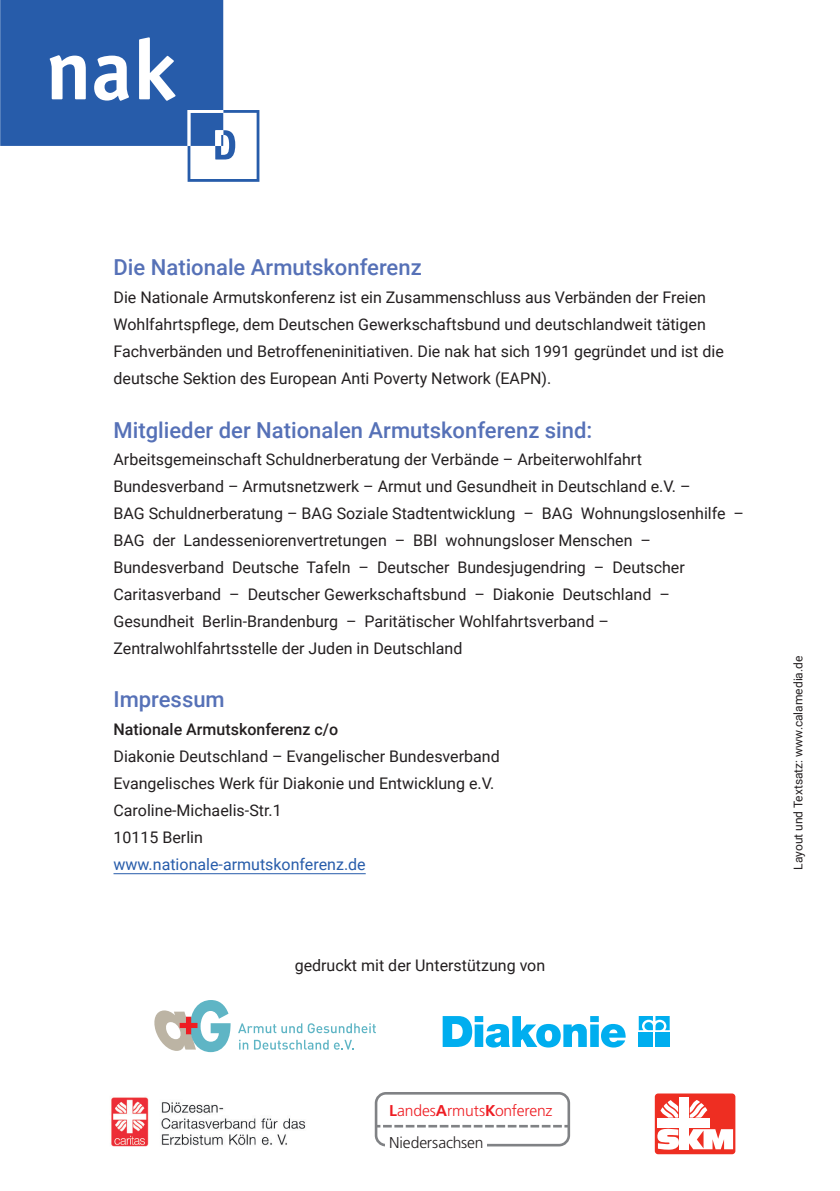
<style>
.page{position:relative;width:840px;height:1191px;background:#fff}
.page>*{position:absolute;margin:0;border:0;box-sizing:border-box;transform-origin:0 0}
.t1{font:500 22px "Roboto";color:#5671b7}
.t2{font:16px/27px "Roboto";color:#231f20}
.t3{font:16px "Roboto";color:#275caa}
.t4{font:500 16px "Roboto";color:#231f20}
.t5{font:300 15.6px/31.8px "Frutiger LT Std";letter-spacing:-.01em;color:#ee1d23}
.t6{font:12px "Roboto";color:#231f20}
.s1{font-weight:700}
.s2{color:#231f20}
</style>
<div class="page">
<svg style="left:374px;top:1092px;width:197px;height:55px"></svg>
<div style="left:385px;top:1139px;width:101px;height:10px;background:#fff"></div>
<img style="left:111px;top:1097px;width:195px;height:50px">
<div style="left:654px;top:1093px;width:81px;height:61px;background:#ee2e22;border-radius:3px"></div>
<svg style="left:689px;top:1100px;width:18px;height:17px"></svg>
<svg style="left:660px;top:1100px;width:17px;height:17px"></svg>
<div style="left:657px;top:1118px;width:52px;height:10px;background:#fff"></div>
<div style="left:678px;top:1097px;width:10px;height:52px;background:#fff"></div>
<svg style="left:688px;top:1129px;width:44px;height:20px"></svg>
<svg style="left:657px;top:1128px;width:21px;height:22px"></svg>
<svg style="left:0;top:0;width:259px;height:182px"></svg>
<hr style="left:113px;top:873px;width:252px;height:1px;background:#275caa">
<svg style="left:238px;top:1023px;width:137px;height:10px"></svg>
<svg style="left:239px;top:1039px;width:9px;height:10px"></svg>
<svg style="left:254px;top:1039px;width:99px;height:10px"></svg>
<svg style="left:154px;top:1000px;width:76px;height:52px"></svg>
<svg style="left:442px;top:1016px;width:183px;height:31px"></svg>
<svg style="left:638px;top:1016px;width:31px;height:14px"></svg>
<div style="left:638px;top:1032px;width:14px;height:15px;background:#00aeef"></div>
<div style="left:655px;top:1032px;width:14px;height:15px;background:#00aeef"></div>
<h1 class="t1" style="left:113px;top:252px;width:309px">Die Nationale Armutskonferenz</h1>
<p class="t2" style="left:113px;top:283px;width:611px">Die Nationale Armutskonferenz ist ein Zusammenschluss aus Verbänden der Freien Wohlfahrtspflege, dem Deutschen Gewerkschaftsbund und deutschlandweit tätigen Fachverbänden und Betroffeneninitiativen. Die nak hat sich 1991 gegründet und ist die deutsche Sektion des European Anti Poverty Network (EAPN).</p>
<h1 class="t1" style="left:113px;top:414px;width:480px">Mitglieder der Nationalen Armutskonferenz sind:</h1>
<p class="t2" style="left:113px;top:445px;width:631px">Arbeitsgemeinschaft Schuldnerberatung der Verbände – Arbeiterwohlfahrt Bundesverband – Armutsnetzwerk – Armut und Gesundheit in Deutschland e.V. –<br>BAG Schuldnerberatung – BAG Soziale Stadtentwicklung – BAG Wohnungslosenhilfe – BAG der Landesseniorenvertretungen – BBI wohnungsloser Menschen – Bundesverband Deutsche Tafeln – Deutscher Bundesjugendring – Deutscher Caritasverband – Deutscher Gewerkschaftsbund – Diakonie Deutschland – Gesundheit Berlin-Brandenburg – Paritätischer Wohlfahrtsverband – Zentralwohlfahrtsstelle der Juden in Deutschland</p>
<h1 class="t1" style="left:113px;top:683px;width:113px">Impressum</h1>
<p class="t4" style="left:113px;top:717px;width:226px">Nationale Armutskonferenz c/o</p>
<p class="t2" style="left:113px;top:742px;width:387px">Diakonie Deutschland – Evangelischer Bundesverband Evangelisches Werk für Diakonie und Entwicklung e.V.<br>Caroline-Michaelis-Str.1<br>10115 Berlin</p>
<p class="t3" style="left:113px;top:852px;width:253px">www.nationale-armutskonferenz.de</p>
<p class="t2" style="left:294px;top:951px;width:252px">gedruckt mit der Unterstützung von</p>
<p class="t6" style="left:789px;top:869px;width:215px;rotate:-90deg">Layout und Textsatz: www.calamedia.de</p>
<p class="t5" style="left:389px;top:1095px;width:165px"><span class="s1">L</span>andes<span class="s1">A</span>rmuts<span class="s1">K</span>onferenz<br><span class="s2">Niedersachsen</span></p>
</div>
